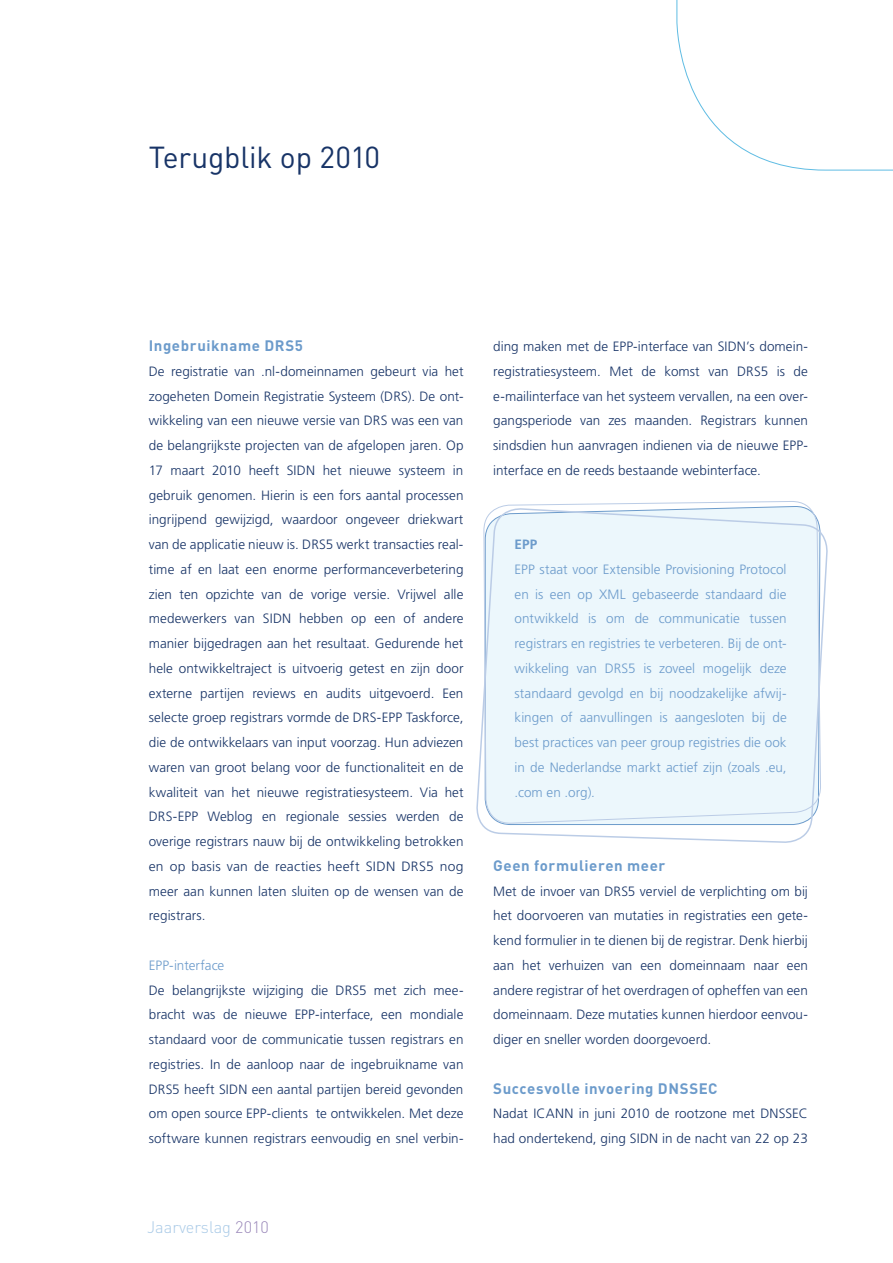
<style>
.page{position:relative;width:893px;height:1263px;background:#fff}
.page>*{position:absolute;margin:0;border:0;box-sizing:border-box;transform-origin:0 0}
.t1{font:30px "DIN Pro";letter-spacing:-.01em;color:#183467}
.t2{font:300 16.5px "DIN Pro";color:#a9cae7}
.t3{font:700 15px "DIN Pro";letter-spacing:.035em;color:#6c9bcb}
.t4{font:300 13.5px/24.8px "Frutiger LT Std";color:#183467;text-align:justify}
.t5{font:300 13.5px/24.8px "Frutiger LT Std";letter-spacing:.005em;color:#6c9bcb;text-align:justify}
.t6{font:700 13.5px "Frutiger LT Std";color:#6c9bcb}
.s1{color:#9a88b9}
</style>
<div class="page">
<svg style="left:676px;top:0;width:217px;height:171px"></svg>
<svg style="left:476px;top:507px;width:352px;height:336px;background:#ebf5fb"></svg>
<h1 class="t1" style="left:149px;top:136px;width:233px">Terugblik op 2010</h1>
<p class="t3" style="left:149px;top:335px;width:156px">Ingebruikname DRS5</p>
<p class="t4" style="left:149px;top:359px;width:316px">De registratie van .nl-domeinnamen gebeurt via het zogeheten Domein Registratie Systeem (DRS). De ont&shy;wikkeling van een nieuwe versie van DRS was een van de belangrijkste projecten van de afgelopen jaren. Op 17 maart 2010 heeft SIDN het nieuwe systeem in gebruik genomen. Hierin is een fors aantal processen ingrijpend gewijzigd, waardoor ongeveer driekwart van de applicatie nieuw is. DRS5 werkt transacties real&shy;time af en laat een enorme performanceverbetering zien ten opzichte van de vorige versie. Vrijwel alle medewerkers van SIDN hebben op een of andere manier bijgedragen aan het resultaat. Gedurende het hele ontwikkeltraject is uitvoerig getest en zijn door externe partijen reviews en audits uitgevoerd. Een selecte groep registrars vormde de DRS-EPP Taskforce, die de ontwikkelaars van input voorzag. Hun adviezen waren van groot belang voor de functionaliteit en de kwaliteit van het nieuwe registratiesysteem. Via het DRS-EPP Weblog en regionale sessies werden de overige registrars nauw bij de ontwikkeling betrokken en op basis van de reacties heeft SIDN DRS5 nog meer aan kunnen laten sluiten op de wensen van de registrars.</p>
<p class="t5" style="left:149px;top:953px;width:77px">EPP-interface</p>
<p class="t4" style="left:149px;top:978px;width:316px">De belangrijkste wijziging die DRS5 met zich mee&shy;bracht was de nieuwe EPP-interface, een mondiale standaard voor de communicatie tussen registrars en registries. In de aanloop naar de ingebruikname van DRS5 heeft SIDN een aantal partijen bereid gevonden om open source EPP-clients te ontwikkelen. Met deze software kunnen registrars eenvoudig en snel verbin-</p>
<p class="t2" style="left:147px;top:1216px;width:123px">Jaarverslag <span class="s1">2010</span></p>
<p class="t4" style="left:493px;top:334px;width:316px">ding maken met de EPP-interface van SIDN’s domein&shy;registratiesysteem. Met de komst van DRS5 is de e-mailinterface van het systeem vervallen, na een over&shy;gangsperiode van zes maanden. Registrars kunnen sindsdien hun aanvragen indienen via de nieuwe EPP&shy;interface en de reeds bestaande webinterface.</p>
<p class="t6" style="left:514px;top:536px;width:24px">EPP</p>
<p class="t5" style="left:514px;top:557px;width:274px">EPP staat voor Extensible Provisioning Protocol en is een op XML gebaseerde standaard die ontwikkeld is om de communicatie tussen registrars en registries te verbeteren. Bij de ont&shy;wikkeling van DRS5 is zoveel mogelijk deze standaard gevolgd en bij noodzakelijke afwij&shy;kingen of aanvullingen is aangesloten bij de best practices van peer group registries die ook in de Nederlandse markt actief zijn (zoals .eu, .com en .org).</p>
<p class="t3" style="left:493px;top:855px;width:174px">Geen formulieren meer</p>
<p class="t4" style="left:493px;top:879px;width:316px">Met de invoer van DRS5 verviel de verplichting om bij het doorvoeren van mutaties in registraties een gete&shy;kend formulier in te dienen bij de registrar. Denk hierbij aan het verhuizen van een domeinnaam naar een andere registrar of het overdragen of opheffen van een domeinnaam. Deze mutaties kunnen hierdoor eenvou&shy;diger en sneller worden doorgevoerd.</p>
<p class="t3" style="left:493px;top:1078px;width:226px">Succesvolle invoering DNSSEC</p>
<p class="t4" style="left:493px;top:1101px;width:316px">Nadat ICANN in juni 2010 de rootzone met DNSSEC had ondertekend, ging SIDN in de nacht van 22 op 23</p>
</div>
